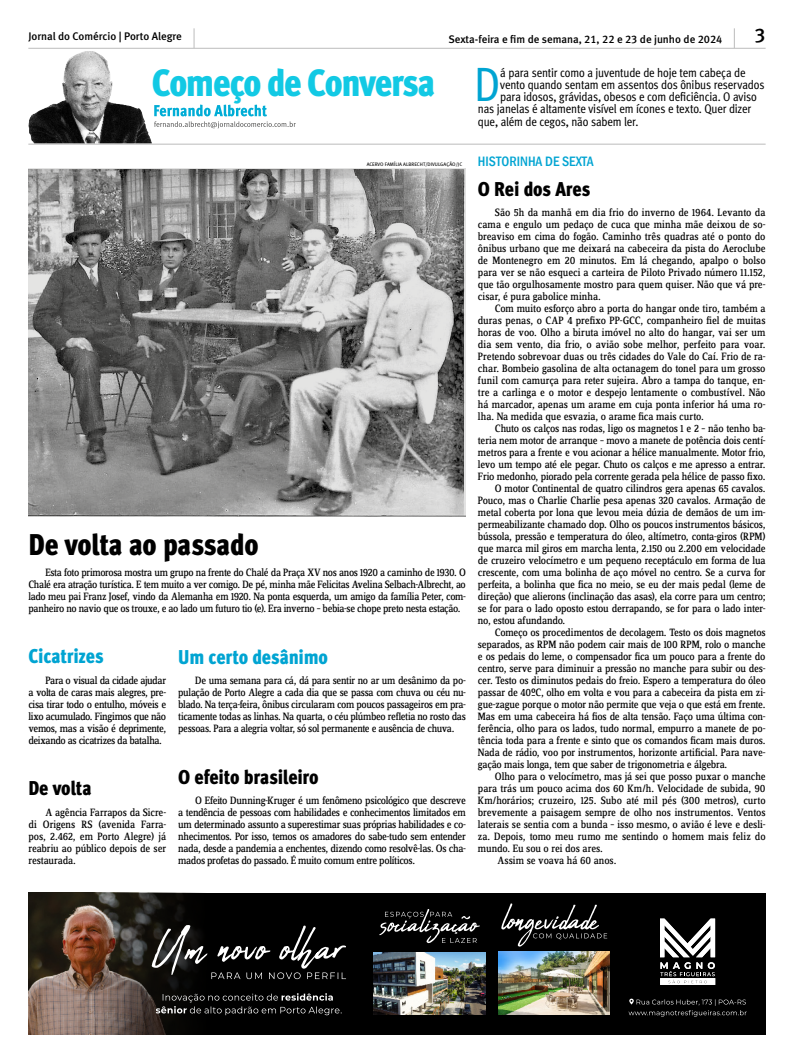
<style>
.page{position:relative;width:794px;height:1063px;background:#fff}
.page>*{position:absolute;margin:0;border:0;box-sizing:border-box;transform-origin:0 0}
.Capitular_ABRE{font:48.2px "Meta Cond";color:#00a4d2}
.t1{font:38px "Meta Cond Black LF";letter-spacing:-.035em;color:#12c9e4}
.TÍTULO_Secundárias{font:30px "Meta Cond Black LF";letter-spacing:-.01em;color:#000}
.TÍTULO_Secundárias-2{font:20px "Meta Cond Black LF";letter-spacing:-.01em;color:#000}
.TÍTULO_Secundárias-3{font:20px "Meta Cond Black LF";letter-spacing:-.01em;color:#00a4d2}
.t2{font:19.9px "Meta Medium LF";color:#000}
.Cartola_vital{font:500 condensed 14px "Franklin Gothic";color:#00a4d2}
.Capitular_ABRE-2{font:12.5px "Meta Cond";letter-spacing:-.01em;color:#000}
.TEXTO__Começo_de_con{font:11px/12px "Zine Serif Dis";letter-spacing:-.02em;color:#000;text-align:justify}
.Cabeçalho{font:11px "Meta Medium LF";color:#000}
.Crédito{font:5px "Meta Book Caps";color:#000}
</style>
<div class="page">
<img style="left:28px;top:51px;width:124px;height:93px">
<svg style="left:154px;top:105px;width:142px;height:23px"></svg>
<hr style="left:28px;top:48px;width:737px;height:1px;background:#bcbcbc">
<hr style="left:28px;top:144px;width:737px;height:1px;background:#bcbcbc">
<svg style="left:734px;top:28px;width:1px;height:20px"></svg>
<svg style="left:194px;top:28px;width:1px;height:20px"></svg>
<img style="left:28px;top:168px;width:438px;height:348px">
<div style="left:28px;top:893px;width:737px;height:142px;background:#000"></div>
<img style="left:28px;top:893px;width:160px;height:142px">
<svg style="left:660px;top:919px;width:55px;height:66px"></svg>
<svg style="left:628px;top:999px;width:118px;height:18px"></svg>
<svg style="left:151px;top:925px;width:195px;height:54px"></svg>
<svg style="left:156px;top:993px;width:186px;height:22px"></svg>
<svg style="left:501px;top:903px;width:106px;height:44px"></svg>
<svg style="left:379px;top:909px;width:101px;height:34px"></svg>
<img style="left:374px;top:952px;width:111px;height:63px">
<img style="left:498px;top:952px;width:112px;height:63px">
<p class="Cabeçalho" style="left:28px;top:30px;width:155px">Jornal do Comércio | Porto Alegre</p>
<p class="Cabeçalho" style="left:448px;top:32px;width:276px">Sexta-feira e fim de semana, 21, 22 e 23 de junho de 2024</p>
<p class="t2" style="left:754px;top:24px;width:13px">3</p>
<h2 class="t1" style="left:152px;top:60px;width:285px">Começo de Conversa</h2>
<p class="Capitular_ABRE" style="left:474px;top:57px;width:28px">D</p>
<p class="Capitular_ABRE-2" style="left:500px;top:65px;width:247px">á para sentir como a juventude de hoje tem cabeça de</p>
<p class="Capitular_ABRE-2" style="left:500px;top:78px;width:266px">vento quando sentam em assentos dos ônibus reservados</p>
<p class="Capitular_ABRE-2" style="left:500px;top:90px;width:258px">para idosos, grávidas, obesos e com deficiência. O aviso</p>
<p class="Capitular_ABRE-2" style="left:478px;top:102px;width:275px">nas janelas é altamente visível em ícones e texto. Quer dizer</p>
<p class="Capitular_ABRE-2" style="left:478px;top:114px;width:162px">que, além de cegos, não sabem ler.</p>
<p class="Crédito" style="left:367px;top:162px;width:97px">ACERVO FAMÍLIA ALBRECHT/DIVULGAÇÃO/JC</p>
<p class="Cartola_vital" style="left:478px;top:152px;width:117px">HISTORINHA DE SEXTA</p>
<p class="TÍTULO_Secundárias" style="left:28px;top:526px;width:232px">De volta ao passado</p>
<p class="TEXTO__Começo_de_con" style="left:28px;top:567px;width:439px;text-indent:17px">Esta foto primorosa mostra um grupo na frente do Chalé da Praça XV nos anos 1920 a caminho de 1930. O Chalé era atração turística. E tem muito a ver comigo. De pé, minha mãe Felicitas Avelina Selbach-Albrecht, ao lado meu pai Franz Josef, vindo da Alemanha em 1920. Na ponta esquerda, um amigo da família Peter, com&shy;panheiro no navio que os trouxe, e ao lado um futuro tio (e). Era inverno – bebia-se chope preto nesta estação.</p>
<p class="TÍTULO_Secundárias-3" style="left:28px;top:644px;width:77px">Cicatrizes</p>
<p class="TEXTO__Começo_de_con" style="left:28px;top:675px;width:139px;text-indent:17px">Para o visual da cidade ajudar a volta de caras mais alegres, pre&shy;cisa tirar todo o entulho, móveis e lixo acumulado. Fingimos que não vemos, mas a visão é deprimente, deixando as cicatrizes da batalha.</p>
<p class="TÍTULO_Secundárias-3" style="left:178px;top:645px;width:151px">Um certo desânimo</p>
<p class="TEXTO__Começo_de_con" style="left:178px;top:675px;width:289px;text-indent:17px">De uma semana para cá, dá para sentir no ar um desânimo da po&shy;pulação de Porto Alegre a cada dia que se passa com chuva ou céu nu&shy;blado. Na terça-feira, ônibus circularam com poucos passageiros em pra&shy;ticamente todas as linhas. Na quarta, o céu plúmbeo refletia no rosto das pessoas. Para a alegria voltar, só sol permanente e ausência de chuva.</p>
<p class="TÍTULO_Secundárias-2" style="left:178px;top:765px;width:142px">O efeito brasileiro</p>
<p class="TEXTO__Começo_de_con" style="left:178px;top:795px;width:289px;text-indent:17px">O Efeito Dunning-Kruger é um fenômeno psicológico que descreve a tendência de pessoas com habilidades e conhecimentos limitados em um determinado assunto a superestimar suas próprias habilidades e co&shy;nhecimentos. Por isso, temos os amadores do sabe-tudo sem entender nada, desde a pandemia a enchentes, dizendo como resolvê-las. Os cha&shy;mados profetas do passado. É muito comum entre políticos.</p>
<p class="TÍTULO_Secundárias-2" style="left:28px;top:776px;width:65px">De volta</p>
<p class="TEXTO__Começo_de_con" style="left:29px;top:807px;width:139px;text-indent:17px">A agência Farrapos da Sicre&shy;di Origens RS (avenida Farra&shy;pos, 2.462, em Porto Alegre) já reabriu ao público depois de ser restaurada.</p>
<p class="TÍTULO_Secundárias-2" style="left:478px;top:177px;width:114px">O Rei dos Ares</p>
<p class="TEXTO__Começo_de_con" style="left:478px;top:207px;width:289px;text-indent:17px">São 5h da manhã em dia frio do inverno de 1964. Levanto da cama e engulo um pedaço de cuca que minha mãe deixou de so&shy;breaviso em cima do fogão. Caminho três quadras até o ponto do ônibus urbano que me deixará na cabeceira da pista do Aeroclube de Montenegro em 20 minutos. Em lá chegando, apalpo o bolso para ver se não esqueci a carteira de Piloto Privado número 11.152, que tão orgulhosamente mostro para quem quiser. Não que vá pre&shy;cisar, é pura gabolice minha.</p>
<p class="TEXTO__Começo_de_con" style="left:478px;top:303px;width:289px;text-indent:17px">Com muito esforço abro a porta do hangar onde tiro, também a duras penas, o CAP 4 prefixo PP-GCC, companheiro fiel de muitas horas de voo. Olho a biruta imóvel no alto do hangar, vai ser um dia sem vento, dia frio, o avião sobe melhor, perfeito para voar.<br>Pretendo sobrevoar duas ou três cidades do Vale do Caí. Frio de ra&shy;char. Bombeio gasolina de alta octanagem do tonel para um grosso funil com camurça para reter sujeira. Abro a tampa do tanque, en&shy;tre a carlinga e o motor e despejo lentamente o combustível. Não há marcador, apenas um arame em cuja ponta inferior há uma ro&shy;lha. Na medida que esvazia, o arame fica mais curto.</p>
<p class="TEXTO__Começo_de_con" style="left:478px;top:423px;width:289px;text-indent:17px">Chuto os calços nas rodas, ligo os magnetos 1 e 2 – não tenho ba&shy;teria nem motor de arranque – movo a manete de potência dois centí&shy;metros para a frente e vou acionar a hélice manualmente. Motor frio, levo um tempo até ele pegar. Chuto os calços e me apresso a entrar.<br>Frio medonho, piorado pela corrente gerada pela hélice de passo fixo.</p>
<p class="TEXTO__Começo_de_con" style="left:478px;top:483px;width:289px;text-indent:17px">O motor Continental de quatro cilindros gera apenas 65 cavalos.<br>Pouco, mas o Charlie Charlie pesa apenas 320 cavalos. Armação de metal coberta por lona que levou meia dúzia de demãos de um im&shy;permeabilizante chamado dop. Olho os poucos instrumentos básicos, bússola, pressão e temperatura do óleo, altímetro, conta-giros (RPM) que marca mil giros em marcha lenta, 2.150 ou 2.200 em velocidade de cruzeiro velocímetro e um pequeno receptáculo em forma de lua crescente, com uma bolinha de aço móvel no centro. Se a curva for perfeita, a bolinha que fica no meio, se eu der mais pedal (leme de direção) que alierons (inclinação das asas), ela corre para um centro; se for para o lado oposto estou derrapando, se for para o lado inter&shy;no, estou afundando.</p>
<p class="TEXTO__Começo_de_con" style="left:478px;top:627px;width:289px;text-indent:17px">Começo os procedimentos de decolagem. Testo os dois magnetos separados, as RPM não podem cair mais de 100 RPM, rolo o manche e os pedais do leme, o compensador fica um pouco para a frente do centro, serve para diminuir a pressão no manche para subir ou des&shy;cer. Testo os diminutos pedais do freio. Espero a temperatura do óleo passar de 40ºC, olho em volta e vou para a cabeceira da pista em zi&shy;gue-zague porque o motor não permite que veja o que está em frente.<br>Mas em uma cabeceira há fios de alta tensão. Faço uma última con&shy;ferência, olho para os lados, tudo normal, empurro a manete de po&shy;tência toda para a frente e sinto que os comandos ficam mais duros.<br>Nada de rádio, voo por instrumentos, horizonte artificial. Para nave&shy;gação mais longa, tem que saber de trigonometria e álgebra.</p>
<p class="TEXTO__Começo_de_con" style="left:478px;top:771px;width:289px;text-indent:17px">Olho para o velocímetro, mas já sei que posso puxar o manche para trás um pouco acima dos 60 Km/h. Velocidade de subida, 90<br>Km/horários; cruzeiro, 125. Subo até mil pés (300 metros), curto brevemente a paisagem sempre de olho nos instrumentos. Ventos laterais se sentia com a bunda – isso mesmo, o avião é leve e desli&shy;za. Depois, tomo meu rumo me sentindo o homem mais feliz do mundo. Eu sou o rei dos ares.</p>
<p class="TEXTO__Começo_de_con" style="left:497px;top:855px;width:120px">Assim se voava há 60 anos.</p>
</div>
